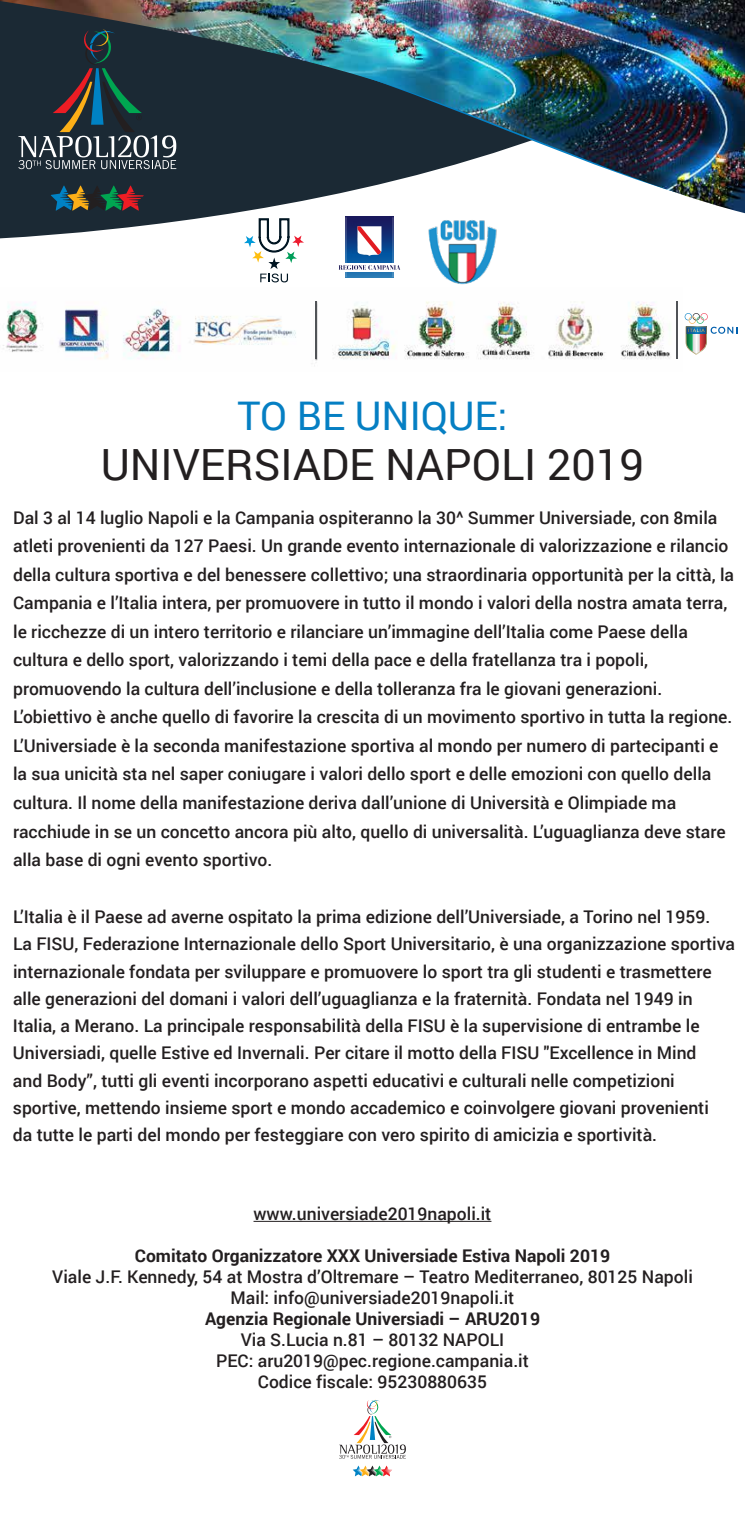
<style>
.page{position:relative;width:745px;height:1517px;background:#fff}
.page>*{position:absolute;margin:0;border:0;box-sizing:border-box;transform-origin:0 0}
.t1{font:43px "Roboto";color:#231f20}
.t2{font:39.38px "Roboto";color:#057fc3}
.t3{font:500 17.5px/28.5px "Roboto";color:#231f20}
.t4{font:700 17.5px "Roboto";color:#231f20}
</style>
<div class="page">
<svg style="left:0;top:220px;width:186px;height:19px;fill:#1b2934"></svg>
<svg style="left:0;top:213px;width:388px;height:7px;fill:#1b2934"></svg>
<img style="left:428px;top:220px;width:69px;height:65px">
<svg style="left:350px;top:217px;width:38px;height:61px"></svg>
<img style="left:341px;top:216px;width:9px;height:62px">
<img style="left:388px;top:216px;width:6px;height:62px">
<div style="left:337px;top:263px;width:64px;height:8px;background:#fff"></div>
<svg style="left:339px;top:265px;width:61px;height:5px"></svg>
<svg style="left:375px;top:226px;width:6px;height:30px"></svg>
<img style="left:351px;top:221px;width:24px;height:41px">
<svg style="left:244px;top:218px;width:60px;height:64px"></svg>
<img style="left:3px;top:301px;width:675px;height:65px">
<svg style="left:684px;top:313px;width:50px;height:42px"></svg>
<hr style="left:315px;top:301px;width:1px;height:58px;background:#505357">
<hr style="left:676px;top:301px;width:1px;height:58px;background:#505357">
<img style="left:0;top:0;width:744px;height:213px">
<hr style="left:253px;top:1220px;width:238px;height:1px;background:#231f20">
<svg style="left:353px;top:1465px;width:39px;height:11px"></svg>
<svg style="left:339px;top:1399px;width:66px;height:59px"></svg>
<h2 class="t2" style="left:237px;top:388px;width:271px">TO BE UNIQUE:</h2>
<h1 class="t1" style="left:101px;top:435px;width:544px">UNIVERSIADE NAPOLI 2019</h1>
<p class="t3" style="left:13px;top:502px;width:722px">Dal 3 al 14 luglio Napoli e la Campania ospiteranno la 30^ Summer Universiade, con 8mila atleti provenienti da 127 Paesi. Un grande evento internazionale di valorizzazione e rilancio della cultura sportiva e del benessere collettivo; una straordinaria opportunità per la città, la Campania e l’Italia intera, per promuovere in tutto il mondo i valori della nostra amata terra, le ricchezze di un intero territorio e rilanciare un’immagine dell’Italia come Paese della cultura e dello sport, valorizzando i temi della pace e della fratellanza tra i popoli, promuovendo la cultura dell’inclusione e della tolleranza fra le giovani generazioni.<br>L’obiettivo è anche quello di favorire la crescita di un movimento sportivo in tutta la regione.<br>L’Universiade è la seconda manifestazione sportiva al mondo per numero di partecipanti e la sua unicità sta nel saper coniugare i valori dello sport e delle emozioni con quello della cultura. Il nome della manifestazione deriva dall’unione di Università e Olimpiade ma racchiude in se un concetto ancora più alto, quello di universalità. L’uguaglianza deve stare alla base di ogni evento sportivo.</p>
<p class="t3" style="left:13px;top:902px;width:723px;line-height:27.2px">L’Italia è il Paese ad averne ospitato la prima edizione dell’Universiade, a Torino nel 1959.<br>La FISU, Federazione Internazionale dello Sport Universitario, è una organizzazione sportiva internazionale fondata per sviluppare e promuovere lo sport tra gli studenti e trasmettere alle generazioni del domani i valori dell’uguaglianza e la fraternità. Fondata nel 1949 in Italia, a Merano. La principale responsabilità della FISU è la supervisione di entrambe le Universiadi, quelle Estive ed Invernali. Per citare il motto della FISU "Excellence in Mind<br>and Body”, tutti gli eventi incorporano aspetti educativi e culturali nelle competizioni sportive, mettendo insieme sport e mondo accademico e coinvolgere giovani provenienti<br>da tutte le parti del mondo per festeggiare con vero spirito di amicizia e sportività.</p>
<p class="t3" style="left:253px;top:1198px;width:239px">www.universiade2019napoli.it</p>
<p class="t4" style="left:135px;top:1243px;width:476px">Comitato Organizzatore XXX Universiade Estiva Napoli 2019</p>
<p class="t3" style="left:52px;top:1265px;width:641px;line-height:21px;text-align:center">Viale J.F. Kennedy, 54 at Mostra d’Oltremare – Teatro Mediterraneo, 80125 Napoli<br>Mail: info@universiade2019napoli.it</p>
<p class="t4" style="left:205px;top:1306px;width:336px">Agenzia Regionale Universiadi – ARU2019</p>
<p class="t3" style="left:216px;top:1328px;width:314px;line-height:21px;text-align:center">Via S.Lucia n.81 – 80132 NAPOLI<br>PEC: aru2019@pec.regione.campania.it<br>Codice fiscale: 95230880635</p>
</div>
